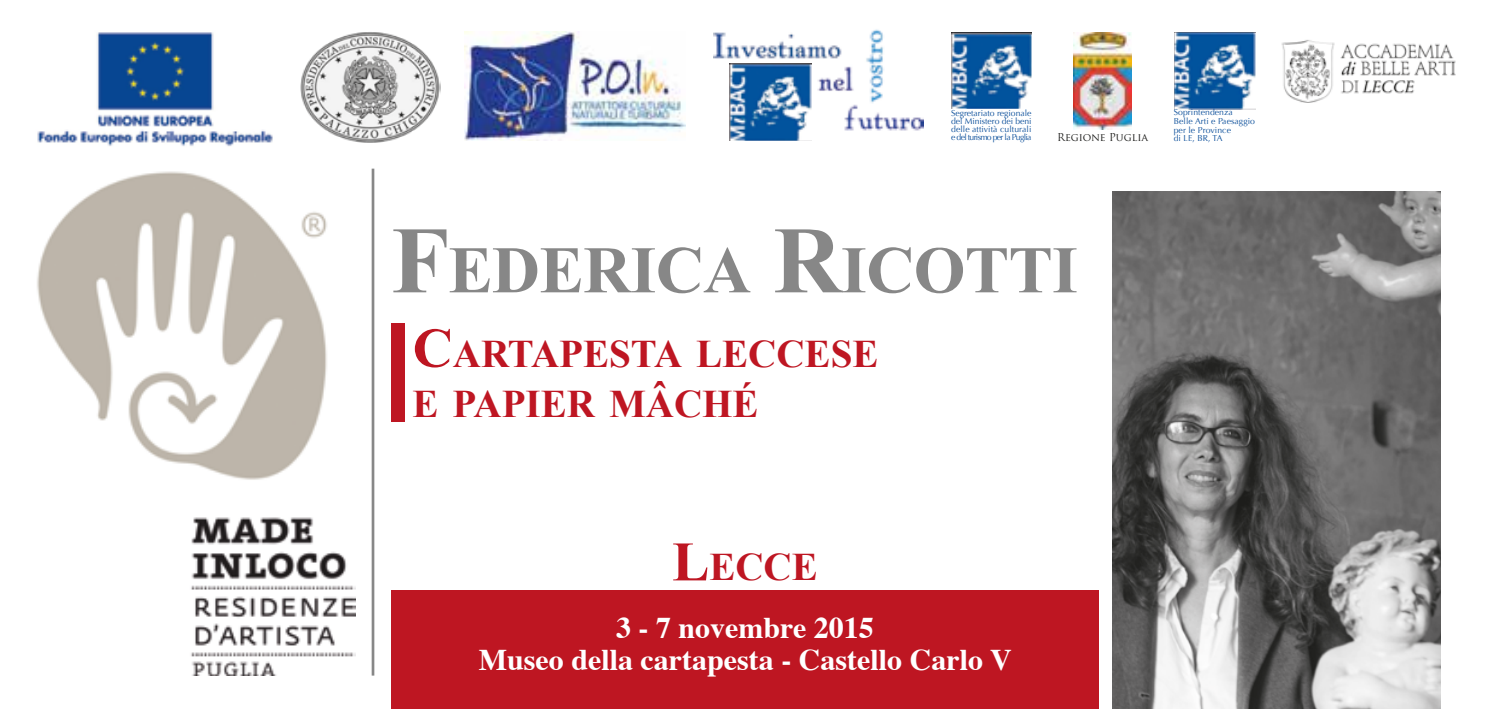
<style>
.page{position:relative;width:1489px;height:709px;background:#fff}
.page>*{position:absolute;margin:0;border:0;box-sizing:border-box;transform-origin:0 0}
.t1{font:700 66.5px "Times New Roman";letter-spacing:-.01em;color:#878787}
.t2{font:700 39px/50.2px "Times New Roman";color:#be1622}
.t3{font:700 30px/31.8px "Times";color:#fff;text-align:center}
.t4{font:10.5px "Trajan Pro";color:#1d1d1b}
.t5{font:8.75px/8.8px "Optima";letter-spacing:.01em;color:#0d509b}
.t6{font:8.5px/8px "Optima";letter-spacing:-.005em;color:#0d509b;text-align:justify}
.s1{font-size:95px}
.s2{font-size:55.75px}
</style>
<div class="page">
<div style="left:391px;top:590px;width:707px;height:119px;background:#be1622"></div>
<img style="left:37px;top:171px;width:318px;height:504px">
<div style="left:391px;top:324px;width:13px;height:98px;background:#be1622"></div>
<hr style="left:371px;top:169px;width:3px;height:506px;background:#878787">
<img style="left:1073px;top:32px;width:58px;height:98px">
<img style="left:464px;top:32px;width:221px;height:109px">
<img style="left:37px;top:32px;width:236px;height:114px">
<img style="left:300px;top:32px;width:140px;height:111px">
<img style="left:951px;top:33px;width:80px;height:76px">
<img style="left:713px;top:29px;width:210px;height:102px">
<img style="left:729px;top:64px;width:82px;height:76px">
<img style="left:1281px;top:40px;width:174px;height:63px">
<img style="left:1174px;top:33px;width:81px;height:76px">
<img style="left:1112px;top:191px;width:328px;height:518px">
<p class="t6" style="left:951px;top:109px;width:82px">Segretariato regionale del Ministero dei beni delle attività culturali e del turismo per la Puglia</p>
<p class="t5" style="left:1173px;top:108px;width:83px">Soprintendenza<br>Belle Arti e Paesaggio per le Province<br>di LE, BR, TA</p>
<p class="t4" style="left:1056px;top:130px;width:93px">Regione Puglia</p>
<h1 class="t1" style="left:391px;top:224px;width:688px"><span class="s1">F</span>EDERICA <span class="s1">R</span>ICOTTI</h1>
<h2 class="t2" style="left:412px;top:327px;width:467px"><span class="s2">C</span>ARTAPESTA LECCESE<br>E PAPIER MÂCHÉ</h2>
<h2 class="t2" style="left:672px;top:541px;width:147px"><span class="s2">L</span>ECCE</h2>
<h3 class="t3" style="left:479px;top:613px;width:534px">3 - 7 novembre 2015<br>Museo della cartapesta - Castello Carlo V</h3>
</div>
